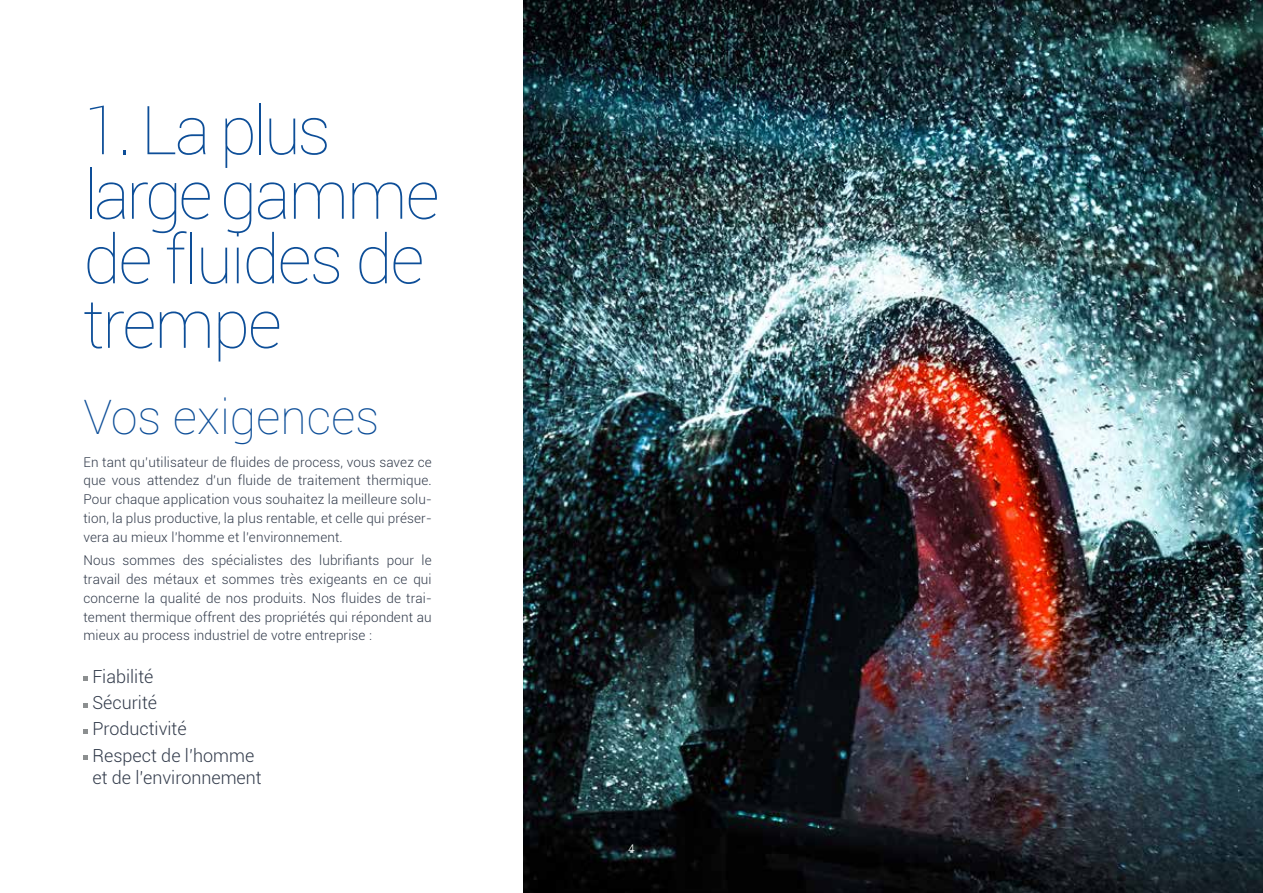
<style>
.page{position:relative;width:1263px;height:893px;background:#fff}
.page>*{position:absolute;margin:0;border:0;box-sizing:border-box;transform-origin:0 0}
.t1{font:100 67.5px/64.5px "Roboto";letter-spacing:-.03em;color:#0d4e98}
.t2{font:100 48px "Roboto";color:#0d4e98}
.t3{font:300 18px/26.4px "Roboto";color:#313a4a}
.t4{font:300 13.5px/18.9px "Roboto";letter-spacing:.01em;color:#313a4a;text-align:justify}
.t5{font:300 12px "Roboto";color:#fff}
</style>
<div class="page">
<img style="left:523px;top:0;width:740px;height:893px">
<svg style="left:84px;top:677px;width:4px;height:4px"></svg>
<svg style="left:84px;top:703px;width:4px;height:4px"></svg>
<svg style="left:84px;top:729px;width:4px;height:5px"></svg>
<svg style="left:84px;top:756px;width:4px;height:4px"></svg>
<h1 class="t1" style="left:84px;top:96px;width:358px">1. La plus large gamme de fluides de trempe</h1>
<h2 class="t2" style="left:84px;top:384px;width:297px">Vos exigences</h2>
<p class="t4" style="left:84px;top:452px;width:350px">En tant qu’utilisateur de fluides de process, vous savez ce que vous attendez d’un fluide de traitement thermique.<br>Pour chaque application vous souhaitez la meilleure solu&shy;tion, la plus productive, la plus rentable, et celle qui préser&shy;vera au mieux l’homme et l’environnement.</p>
<p class="t4" style="left:84px;top:550px;width:350px">Nous sommes des spécialistes des lubrifiants pour le travail des métaux et sommes très exigeants en ce qui concerne la qualité de nos produits. Nos fluides de trai&shy;tement thermique offrent des propriétés qui répondent au mieux au process industriel de votre entreprise :</p>
<h3 class="t3" style="left:92px;top:662px;width:163px">Fiabilité<br>Sécurité<br>Productivité<br>Respect de l’homme</h3>
<h3 class="t3" style="left:92px;top:764px;width:171px">et de l’environnement</h3>
<p class="t5" style="left:628px;top:840px;width:8px">4</p>
</div>
